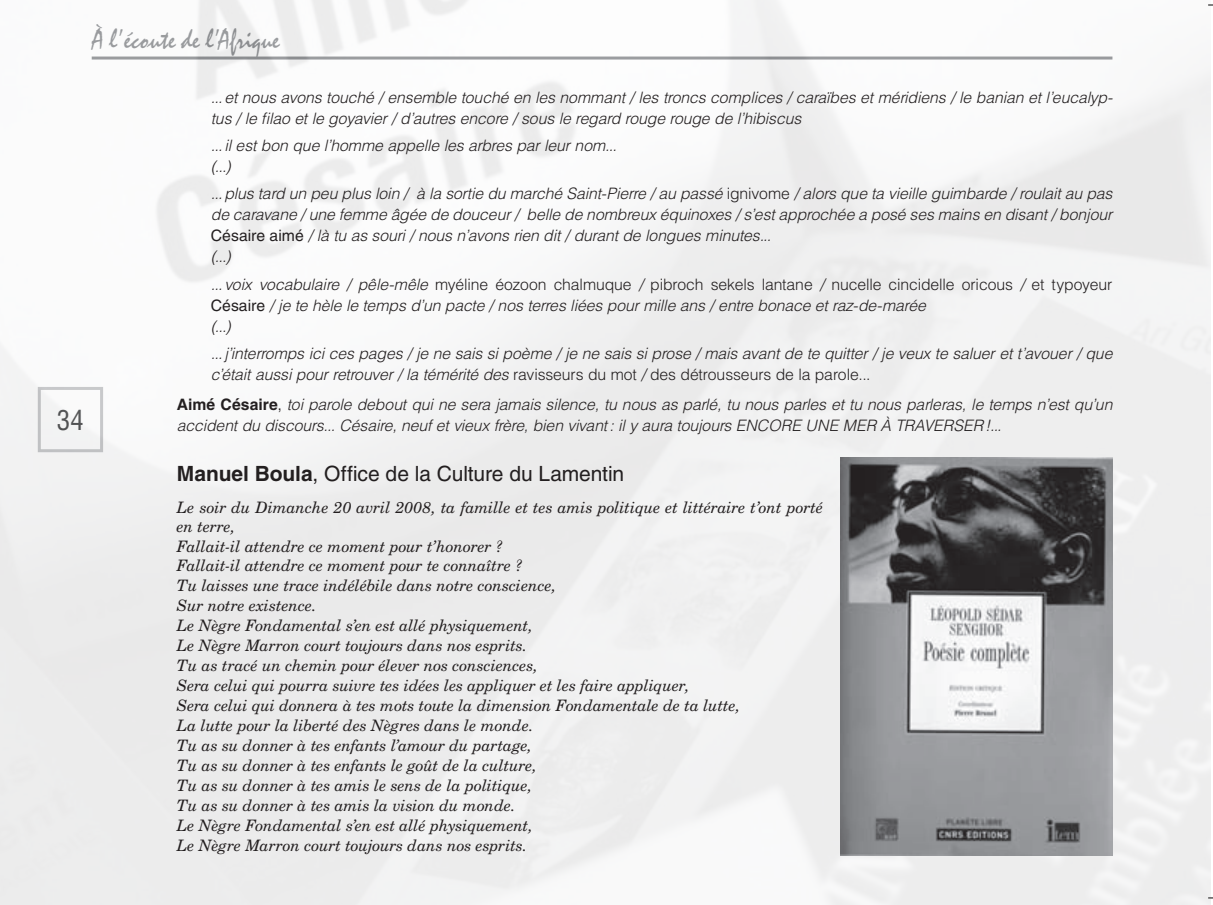
<style>
.page{position:relative;width:1213px;height:905px;background:#fff}
.page>*{position:absolute;margin:0;border:0;box-sizing:border-box;transform-origin:0 0}
.t1{font:27px "Mistral LT";letter-spacing:.01em;color:#939598;scale:.9 1}
.t2{font:condensed 27px "Helvetica LT";color:#4b4c4d}
.t3{font:21px "Helvetica LT";letter-spacing:-.005em;color:#231f20}
.t4{font:italic 300 15.75px/21px "Helvetica LT";letter-spacing:-.005em;color:#231f20}
.t5{font:italic 15.75px/20px "New Century Schlbk LT";letter-spacing:-.01em;color:#231f20}
.s1{font-style:normal}
.s2{font-weight:400;font-style:normal}
.s3{font-weight:700;font-style:normal}
.s4{font-weight:400;font-style:normal;font-stretch:condensed}
.s5{font-weight:700}
</style>
<div class="page">
<img style="left:0;top:0;width:1210px;height:905px">
<img style="left:840px;top:458px;width:272px;height:397px">
<svg style="left:0;top:0;width:8px;height:6px"></svg>
<svg style="left:0;top:897px;width:8px;height:8px"></svg>
<h1 class="t2" style="left:57px;top:404px;width:28px">34</h1>
<h1 class="t1" style="left:92px;top:23px;width:210px">à l’écoute de l’Afrique</h1>
<p class="t4" style="left:211px;top:86px;width:903px">...et nous avons touché / ensemble touché en les nommant / les troncs complices / caraïbes et méridiens / le banian et l’eucalyp&shy;tus / le filao et le goyavier / d’autres encore / sous le regard rouge rouge de l’hibiscus</p>
<p class="t4" style="left:211px;top:135px;width:407px">...il est bon que l’homme appelle les arbres par leur nom... (...)</p>
<p class="t4" style="left:211px;top:183px;width:903px">...plus tard un peu plus loin / à la sortie du marché Saint-Pierre / au passé <span class="s1">ignivome</span> / alors que ta vieille guimbarde / roulait au pas de caravane / une femme âgée de douceur / belle de nombreux équinoxes / s’est approchée a posé ses mains en disant / bonjour <span class="s2">Césaire aimé</span> / là tu as souri / nous n’avons rien dit / durant de longues minutes...<br>(...)</p>
<p class="t4" style="left:211px;top:273px;width:903px">... voix vocabulaire / pêle-mêle <span class="s1">myéline éozoon chalmuque</span> / <span class="s1">pibroch sekels lantane</span> / <span class="s1">nucelle cincidelle oricous</span> / <span class="s1">et typoyeur<br></span><span class="s2">Césaire</span> / je te hèle le temps d’un pacte / nos terres liées pour mille ans / entre bonace et raz-de-marée<br>(...)</p>
<p class="t4" style="left:211px;top:343px;width:903px">...j’interromps ici ces pages / je ne sais si poème / je ne sais si prose / mais avant de te quitter / je veux te saluer et t’avouer / que c’était aussi pour retrouver / la témérité des <span class="s1">ravisseurs du mot</span> / <span class="s1">des détrousseurs de la parole...</span></p>
<p class="t4" style="left:177px;top:393px;width:937px"><span class="s3">Aimé Césaire</span><span class="s4">,</span> toi parole debout qui ne sera jamais silence, tu nous as parlé, tu nous parles et tu nous parleras, le temps n’est qu’un accident du discours... Césaire, neuf et vieux frère, bien vivant: il y aura toujours ENCORE UNE MER À TRAVERSER!...</p>
<h2 class="t3" style="left:177px;top:461px;width:449px"><span class="s5">Manuel Boula</span>, Office de la Culture du Lamentin</h2>
<p class="t5" style="left:177px;top:497px;width:648px">Le soir du Dimanche 20 avril 2008, ta famille et tes amis politique et littéraire t’ont porté en terre,<br>Fallait-il attendre ce moment pour t’honorer ?<br>Fallait-il attendre ce moment pour te connaître ?<br>Tu laisses une trace indélébile dans notre conscience,<br>Sur notre existence.<br>Le Nègre Fondamental s’en est allé physiquement,<br>Le Nègre Marron court toujours dans nos esprits.<br>Tu as tracé un chemin pour élever nos consciences,<br>Sera celui qui pourra suivre tes idées les appliquer et les faire appliquer,<br>Sera celui qui donnera à tes mots toute la dimension Fondamentale de ta lutte,<br>La lutte pour la liberté des Nègres dans le monde.<br>Tu as su donner à tes enfants l’amour du partage,<br>Tu as su donner à tes enfants le goût de la culture,<br>Tu as su donner à tes amis le sens de la politique,<br>Tu as su donner à tes amis la vision du monde.<br>Le Nègre Fondamental s’en est allé physiquement,<br>Le Nègre Marron court toujours dans nos esprits.</p>
</div>
